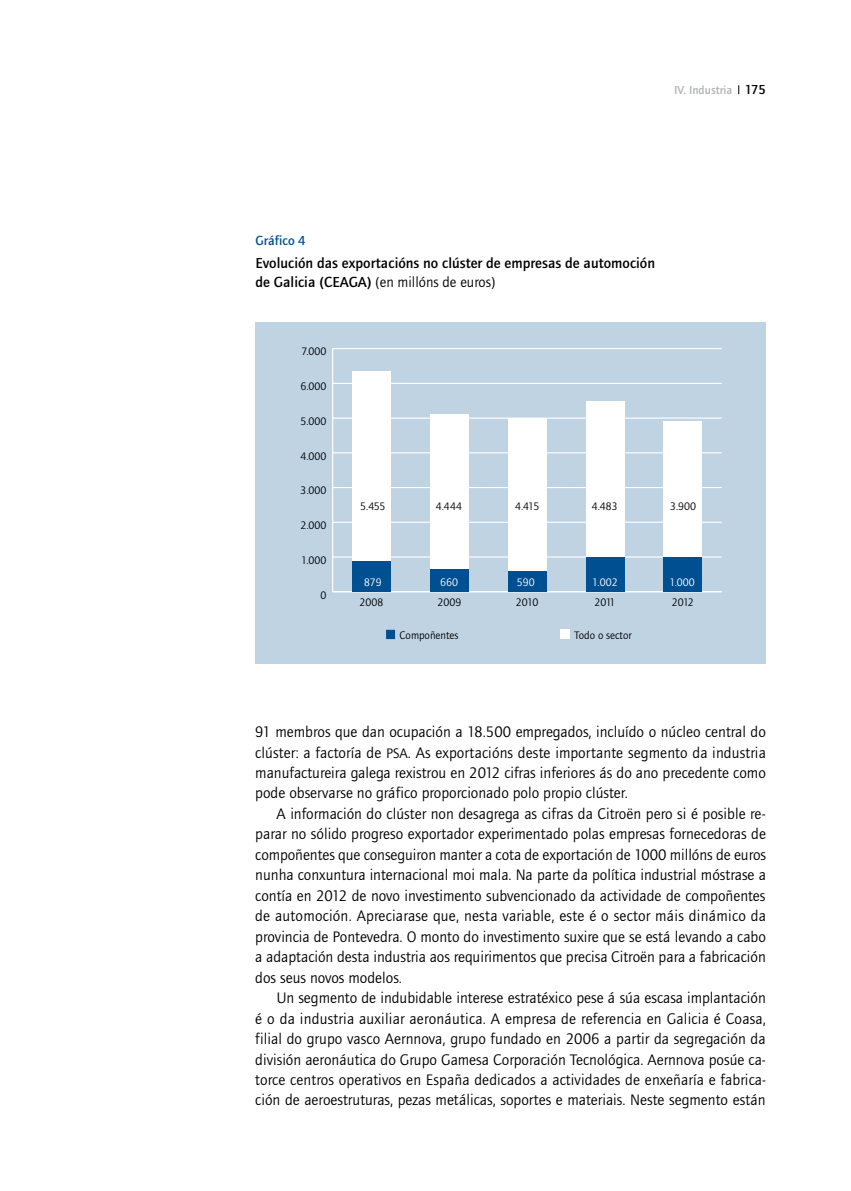
<style>
.page{position:relative;width:851px;height:1191px;background:#fff}
.page>*{position:absolute;margin:0;border:0;box-sizing:border-box;transform-origin:0 0}
.t1{font:15.75px/20.4px "Foundry Journal";color:#000;text-align:justify}
.t2{font:500 15px/19.5px "Foundry Journal";color:#000}
.t3{font:500 13.5px "Foundry Journal";color:#004f90}
.t4{font:500 12px "Foundry Journal";color:#b1b2b3}
.t5{font:11.25px "Foundry Journal";color:#000}
.t6{font:11.25px "Foundry Journal";color:#fff}
.s1{font-size:13.5px;color:#000}
.s2{font-weight:400}
.s3{font-size:14.25px}
</style>
<div class="page">
<div style="left:255px;top:322px;width:510px;height:342px;background:#bfd3e3"></div>
<hr style="left:332px;top:349px;width:1px;height:243px;background:#fff">
<hr style="left:332px;top:591px;width:389px;height:1px;background:#fff">
<hr style="left:332px;top:556px;width:389px;height:1px;background:#fff">
<hr style="left:332px;top:522px;width:389px;height:1px;background:#fff">
<hr style="left:332px;top:487px;width:389px;height:1px;background:#fff">
<hr style="left:332px;top:452px;width:389px;height:1px;background:#fff">
<hr style="left:332px;top:417px;width:389px;height:2px;background:#fff">
<hr style="left:332px;top:383px;width:389px;height:1px;background:#fff">
<hr style="left:332px;top:348px;width:389px;height:1px;background:#fff">
<div style="left:560px;top:630px;width:9px;height:9px;background:#fff"></div>
<div style="left:352px;top:372px;width:38px;height:189px;background:#fff"></div>
<div style="left:430px;top:414px;width:38px;height:155px;background:#fff"></div>
<div style="left:508px;top:418px;width:38px;height:153px;background:#fff"></div>
<div style="left:586px;top:401px;width:38px;height:156px;background:#fff"></div>
<div style="left:663px;top:421px;width:38px;height:136px;background:#fff"></div>
<div style="left:386px;top:630px;width:9px;height:9px;background:#004f90"></div>
<div style="left:352px;top:561px;width:38px;height:31px;background:#004f90"></div>
<div style="left:430px;top:569px;width:38px;height:23px;background:#004f90"></div>
<div style="left:508px;top:571px;width:38px;height:21px;background:#004f90"></div>
<div style="left:586px;top:557px;width:38px;height:35px;background:#004f90"></div>
<div style="left:663px;top:557px;width:38px;height:35px;background:#004f90"></div>
<p class="t4" style="left:674px;top:83px;width:93px">IV. Industria <span class="s1">175</span></p>
<p class="t3" style="left:255px;top:233px;width:52px">Gráfico 4</p>
<p class="t2" style="left:255px;top:253px;width:401px">Evolución das exportacións no clúster de empresas de automoción de Galicia (CEAGA) <span class="s2">(en millóns de euros)</span></p>
<p class="t5" style="left:301px;top:345px;width:27px">7.000</p>
<p class="t5" style="left:300px;top:380px;width:28px">6.000</p>
<p class="t5" style="left:300px;top:415px;width:28px">5.000</p>
<p class="t5" style="left:300px;top:450px;width:28px">4.000</p>
<p class="t5" style="left:300px;top:484px;width:28px">3.000</p>
<p class="t5" style="left:300px;top:519px;width:28px">2.000</p>
<p class="t5" style="left:301px;top:554px;width:27px">1.000</p>
<p class="t5" style="left:320px;top:588px;width:7px">0</p>
<p class="t5" style="left:360px;top:500px;width:27px">5.455</p>
<p class="t5" style="left:435px;top:500px;width:28px">4.444</p>
<p class="t5" style="left:515px;top:500px;width:26px">4.415</p>
<p class="t5" style="left:591px;top:500px;width:28px">4.483</p>
<p class="t5" style="left:670px;top:500px;width:28px">3.900</p>
<p class="t6" style="left:364px;top:576px;width:19px">879</p>
<p class="t6" style="left:440px;top:576px;width:19px">660</p>
<p class="t6" style="left:516px;top:576px;width:19px">590</p>
<p class="t6" style="left:592px;top:576px;width:27px">1.002</p>
<p class="t6" style="left:669px;top:576px;width:27px">1.000</p>
<p class="t5" style="left:359px;top:596px;width:25px">2008</p>
<p class="t5" style="left:437px;top:596px;width:25px">2009</p>
<p class="t5" style="left:516px;top:596px;width:24px">2010</p>
<p class="t5" style="left:594px;top:596px;width:23px">2011</p>
<p class="t5" style="left:671px;top:596px;width:24px">2012</p>
<p class="t5" style="left:399px;top:629px;width:60px">Compoñentes</p>
<p class="t5" style="left:574px;top:629px;width:58px">Todo o sector</p>
<p class="t1" style="left:255px;top:722px;width:512px">91 membros que dan ocupación a 18.500 empregados, incluído o núcleo central do clúster: a factoría de <span class="s3">psa</span>. As exportacións deste importante segmento da industria manufactureira galega rexistrou en 2012 cifras inferiores ás do ano precedente como pode observarse no gráfico proporcionado polo propio clúster.</p>
<p class="t1" style="left:255px;top:803px;width:512px;text-indent:21px">A información do clúster non desagrega as cifras da Citroën pero si é posible re&shy;parar no sólido progreso exportador experimentado polas empresas fornecedoras de compoñentes que conseguiron manter a cota de exportación de 1000 millóns de euros nunha conxuntura internacional moi mala. Na parte da política industrial móstrase a contía en 2012 de novo investimento subvencionado da actividade de compoñentes de automoción. Apreciarase que, nesta variable, este é o sector máis dinámico da provincia de Pontevedra. O monto do investimento suxire que se está levando a cabo a adaptación desta industria aos requirimentos que precisa Citroën para a fabricación dos seus novos modelos.</p>
<p class="t1" style="left:255px;top:988px;width:512px;text-indent:21px">Un segmento de indubidable interese estratéxico pese á súa escasa implantación é o da industria auxiliar aeronáutica. A empresa de referencia en Galicia é Coasa, filial do grupo vasco Aernnova, grupo fundado en 2006 a partir da segregación da división aeronáutica do Grupo Gamesa Corporación Tecnológica. Aernnova posúe ca&shy;torce centros operativos en España dedicados a actividades de enxeñaría e fabrica&shy;ción de aeroestruturas, pezas metálicas, soportes e materiais. Neste segmento están</p>
</div>
